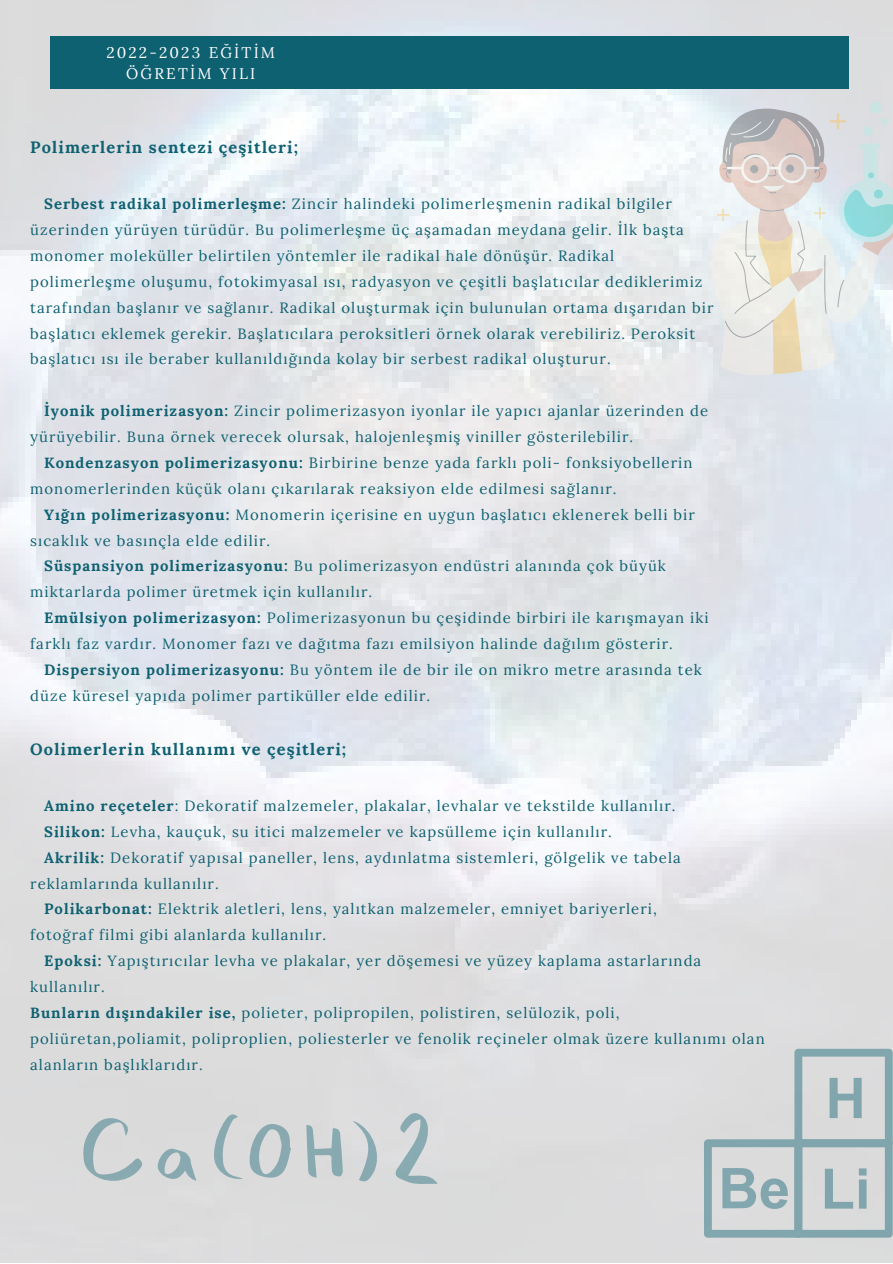
<style>
.page{position:relative;width:893px;height:1264px;background:#fff}
.page>*{position:absolute;margin:0;border:0;box-sizing:border-box;transform-origin:0 0}
.t1{font:700 16.35px "Lora";letter-spacing:.07em;color:#0e6171}
.t2{font:15.45px/20.9px "Lora";letter-spacing:.14em;color:#fff;text-align:center}
.t3{font:14.85px "Lora";letter-spacing:.07em;color:#0e6171}
.s1{font-weight:700}
</style>
<div class="page">
<img style="left:0;top:0;width:892px;height:1262px">
<div style="left:50px;top:37px;width:798px;height:51px;background:#0e6171"></div>
<svg style="left:705px;top:89px;width:187px;height:299px"></svg>
<svg style="left:704px;top:1048px;width:188px;height:189px"></svg>
<svg style="left:394px;top:1112px;width:44px;height:72px"></svg>
<svg style="left:82px;top:1116px;width:60px;height:68px"></svg>
<svg style="left:249px;top:1122px;width:42px;height:57px"></svg>
<svg style="left:306px;top:1124px;width:37px;height:53px"></svg>
<svg style="left:157px;top:1148px;width:39px;height:32px"></svg>
<svg style="left:213px;top:1113px;width:30px;height:67px"></svg>
<svg style="left:352px;top:1120px;width:30px;height:62px"></svg>
<p class="t2" style="left:106px;top:42px;width:170px">2022-2023 EĞİTİM<br>ÖĞRETİM YILI</p>
<p class="t1" style="left:30px;top:137px;width:269px">Polimerlerin sentezi çeşitleri;</p>
<p class="t3" style="left:44px;top:194px;width:629px"><span class="s1">Serbest radikal polimerleşme:</span> Zincir halindeki polimerleşmenin radikal bilgiler</p>
<p class="t3" style="left:30px;top:220px;width:655px">üzerinden yürüyen türüdür. Bu polimerleşme üç aşamadan meydana gelir. İlk başta</p>
<p class="t3" style="left:30px;top:246px;width:585px">monomer moleküller belirtilen yöntemler ile radikal hale dönüşür. Radikal</p>
<p class="t3" style="left:30px;top:272px;width:673px">polimerleşme oluşumu, fotokimyasal ısı, radyasyon ve çeşitli başlatıcılar dediklerimiz</p>
<p class="t3" style="left:30px;top:298px;width:684px">tarafından başlanır ve sağlanır. Radikal oluşturmak için bulunulan ortama dışarıdan bir</p>
<p class="t3" style="left:30px;top:323px;width:666px">başlatıcı eklemek gerekir. Başlatıcılara peroksitleri örnek olarak verebiliriz. Peroksit</p>
<p class="t3" style="left:30px;top:349px;width:582px">başlatıcı ısı ile beraber kullanıldığında kolay bir serbest radikal oluşturur.</p>
<p class="t3" style="left:44px;top:401px;width:665px"><span class="s1">İyonik polimerizasyon:</span> Zincir polimerizasyon iyonlar ile yapıcı ajanlar üzerinden de</p>
<p class="t3" style="left:30px;top:427px;width:604px">yürüyebilir. Buna örnek verecek olursak, halojenleşmiş viniller gösterilebilir.</p>
<p class="t3" style="left:44px;top:453px;width:650px"><span class="s1">Kondenzasyon polimerizasyonu:</span> Birbirine benze yada farklı poli- fonksiyobellerin</p>
<p class="t3" style="left:30px;top:479px;width:587px">monomerlerinden küçük olanı çıkarılarak reaksiyon elde edilmesi sağlanır.</p>
<p class="t3" style="left:44px;top:504px;width:652px"><span class="s1">Yığın polimerizasyonu:</span> Monomerin içerisine en uygun başlatıcı eklenerek belli bir</p>
<p class="t3" style="left:30px;top:530px;width:241px">sıcaklık ve basınçla elde edilir.</p>
<p class="t3" style="left:44px;top:556px;width:623px"><span class="s1">Süspansiyon polimerizasyonu:</span> Bu polimerizasyon endüstri alanında çok büyük</p>
<p class="t3" style="left:30px;top:582px;width:343px">miktarlarda polimer üretmek için kullanılır.</p>
<p class="t3" style="left:44px;top:608px;width:666px"><span class="s1">Emülsiyon polimerizasyon:</span> Polimerizasyonun bu çeşidinde birbiri ile karışmayan iki</p>
<p class="t3" style="left:30px;top:634px;width:644px">farklı faz vardır. Monomer fazı ve dağıtma fazı emilsiyon halinde dağılım gösterir.</p>
<p class="t3" style="left:44px;top:660px;width:659px"><span class="s1">Dispersiyon polimerizasyonu:</span> Bu yöntem ile de bir ile on mikro metre arasında tek</p>
<p class="t3" style="left:30px;top:685px;width:401px">düze küresel yapıda polimer partiküller elde edilir.</p>
<p class="t1" style="left:30px;top:738px;width:317px">Oolimerlerin kullanımı ve çeşitleri;</p>
<p class="t3" style="left:44px;top:796px;width:633px"><span class="s1">Amino reçeteler</span>: Dekoratif malzemeler, plakalar, levhalar ve tekstilde kullanılır.</p>
<p class="t3" style="left:44px;top:821px;width:569px"><span class="s1">Silikon:</span> Levha, kauçuk, su itici malzemeler ve kapsülleme için kullanılır.</p>
<p class="t3" style="left:44px;top:847px;width:638px"><span class="s1">Akrilik:</span> Dekoratif yapısal paneller, lens, aydınlatma sistemleri, gölgelik ve tabela</p>
<p class="t3" style="left:30px;top:873px;width:190px">reklamlarında kullanılır.</p>
<p class="t3" style="left:44px;top:899px;width:614px"><span class="s1">Polikarbonat:</span> Elektrik aletleri, lens, yalıtkan malzemeler, emniyet bariyerleri,</p>
<p class="t3" style="left:30px;top:925px;width:297px">fotoğraf filmi gibi alanlarda kullanılır.</p>
<p class="t3" style="left:44px;top:951px;width:658px"><span class="s1">Epoksi:</span> Yapıştırıcılar levha ve plakalar, yer döşemesi ve yüzey kaplama astarlarında</p>
<p class="t3" style="left:30px;top:977px;width:76px">kullanılır.</p>
<p class="t3" style="left:30px;top:1002px;width:590px"><span class="s1">Bunların dışındakiler ise,</span> polieter, polipropilen, polistiren, selülozik, poli,</p>
<p class="t3" style="left:30px;top:1028px;width:736px">poliüretan,poliamit, poliproplien, poliesterler ve fenolik reçineler olmak üzere kullanımı olan</p>
<p class="t3" style="left:30px;top:1054px;width:174px">alanların başlıklarıdır.</p>
</div>
